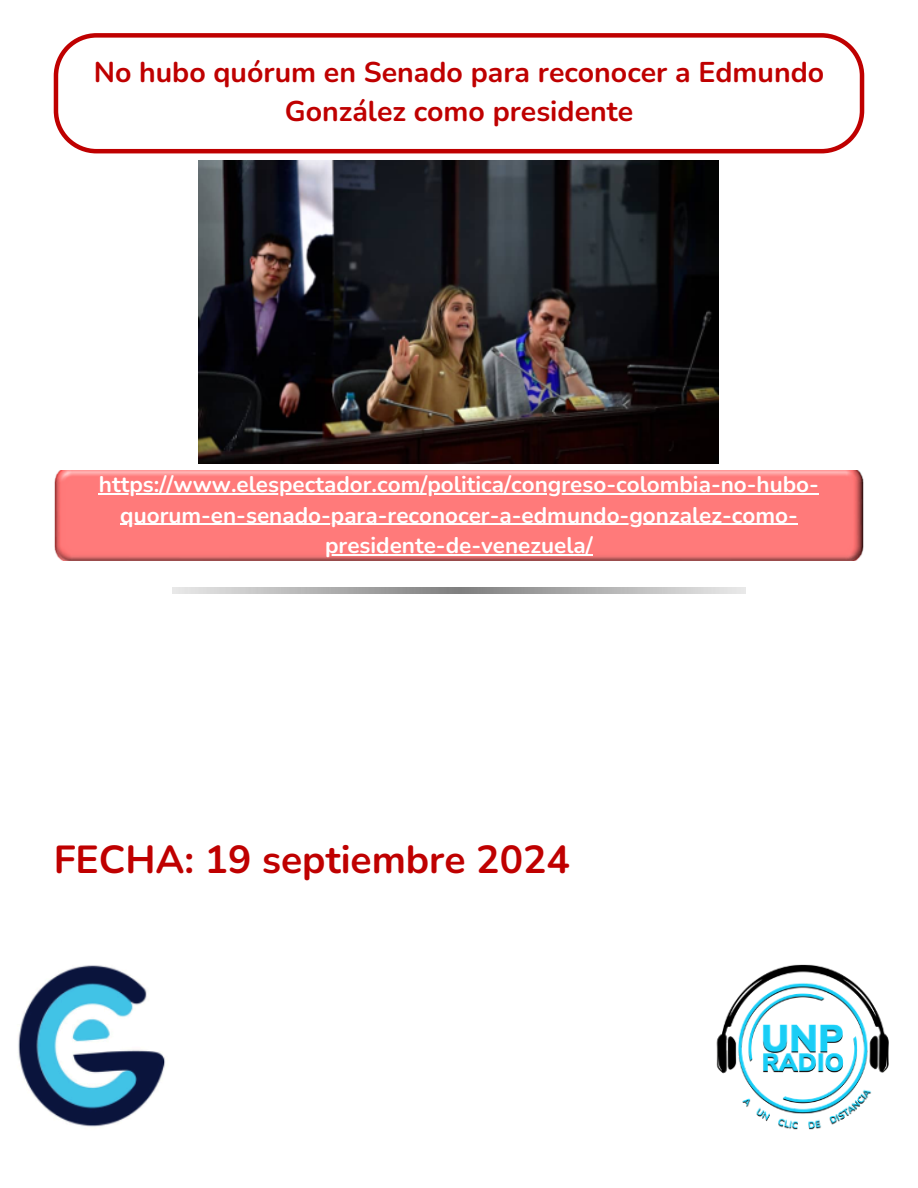
<style>
.page{position:relative;width:918px;height:1188px;background:#fff}
.page>*{position:absolute;margin:0;border:0;box-sizing:border-box;transform-origin:0 0}
.t1{font:700 39px "Nunito";color:#bf0000}
.t2{font:700 28.5px/39.3px "Nunito";color:#bf0000;text-align:center}
.t3{font:700 22.5px/30.3px "Nunito";color:#fff;text-align:center}
</style>
<div class="page">
<img style="left:18px;top:964px;width:871px;height:166px">
<svg style="left:54px;top:33px;width:810px;height:120px"></svg>
<img style="left:54px;top:470px;width:810px;height:90px">
<img style="left:199px;top:161px;width:520px;height:302px">
<hr style="left:99px;top:493px;width:720px;height:2px;background:#fff">
<hr style="left:120px;top:524px;width:678px;height:1px;background:#fff">
<hr style="left:325px;top:554px;width:268px;height:1px;background:#fff">
<h1 class="t2" style="left:94px;top:53px;width:732px">No hubo quórum en Senado para reconocer a Edmundo<br>González como presidente</h1>
<p class="t3" style="left:99px;top:470px;width:722px">https://www.elespectador.com/politica/congreso-colombia-no-hubo&shy;quorum-en-senado-para-reconocer-a-edmundo-gonzalez-como&shy;presidente-de-venezuela/</p>
<p class="t1" style="left:54px;top:834px;width:518px">FECHA: 19 septiembre 2024</p>
</div>
